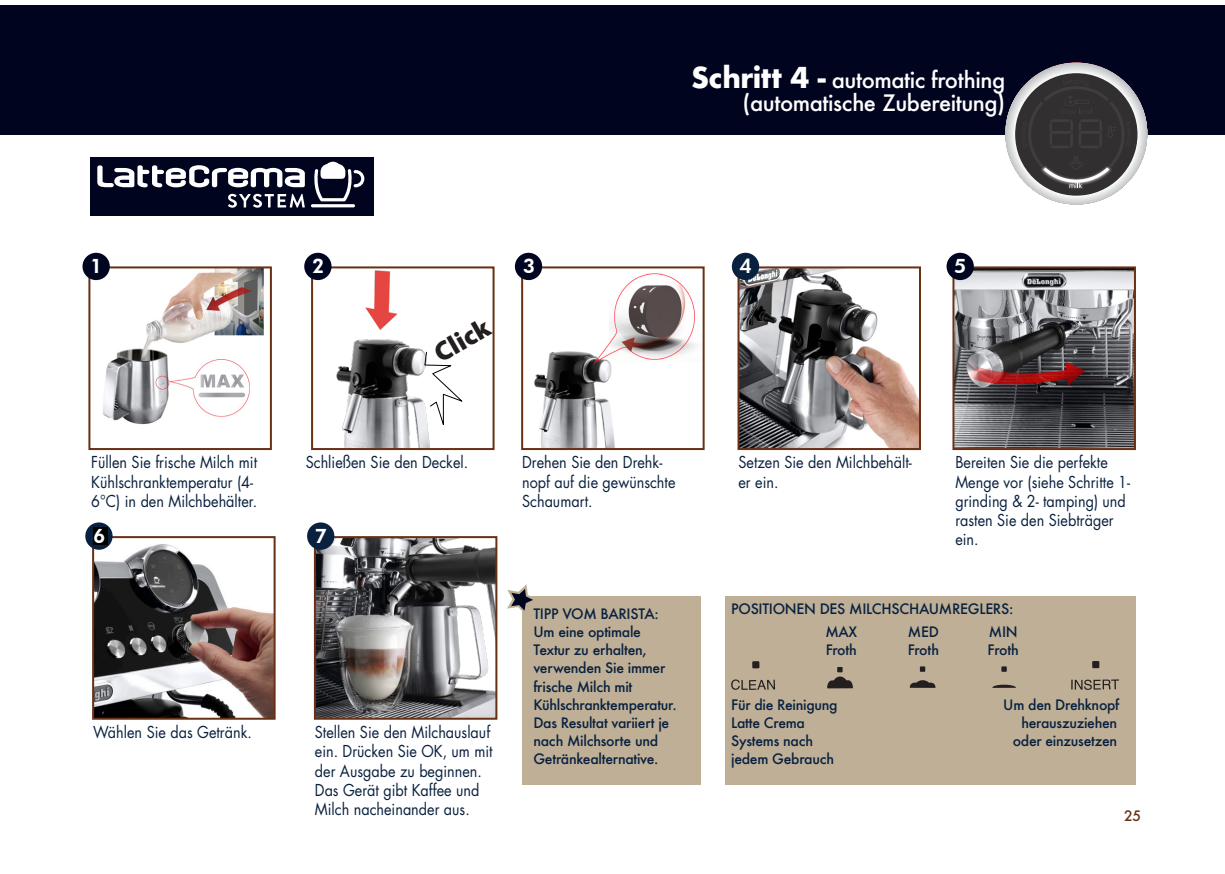
<style>
.page{position:relative;width:1225px;height:874px;background:#fff}
.page>*{position:absolute;margin:0;border:0;box-sizing:border-box;transform-origin:0 0}
.t1{font:900 27px "Myriad Pro";color:#231f20}
.BARISTA_2A{font:500 22px "Futura";letter-spacing:-.02em;color:#fff}
.BODY_COPY{font:800 20px "Futura BT";color:#fff}
.testo1{font:16px/19.2px "Futura Std";color:#09213f;scale:.9 1}
.BARISTA_2{font:500 14px/18px "Futura";letter-spacing:-.02em;color:#09213f}
.t2{font:500 14px "Futura";color:#683015}
.s1{font-weight:700;font-size:28px}
</style>
<div class="page">
<div style="left:0;top:6px;width:1225px;height:129px;background:#00041f"></div>
<div style="left:90px;top:157px;width:283px;height:59px;background:#00041f"></div>
<svg style="left:97px;top:165px;width:208px;height:22px"></svg>
<hr style="left:311px;top:204px;width:44px;height:3px;background:#fff;border-radius:2px">
<svg style="left:228px;top:194px;width:77px;height:13px"></svg>
<svg style="left:314px;top:162px;width:50px;height:39px"></svg>
<img style="left:95px;top:269px;width:169px;height:156px">
<div style="left:88px;top:266px;width:184px;height:184px;border:2px solid #683015"></div>
<img style="left:317px;top:269px;width:113px;height:178px">
<div style="left:311px;top:266px;width:183px;height:184px;border:2px solid #683015"></div>
<img style="left:524px;top:270px;width:174px;height:177px">
<div style="left:521px;top:266px;width:183px;height:184px;border:2px solid #683015"></div>
<img style="left:740px;top:269px;width:178px;height:178px">
<div style="left:737px;top:266px;width:184px;height:184px;border:2px solid #683015"></div>
<div style="left:82px;top:253px;width:28px;height:27px;background:#000522;border-radius:50%"></div>
<div style="left:304px;top:253px;width:27px;height:27px;background:#000522;border-radius:50%"></div>
<div style="left:515px;top:253px;width:27px;height:27px;background:#000522;border-radius:50%"></div>
<div style="left:732px;top:253px;width:27px;height:27px;background:#09213f;border-radius:50%"></div>
<svg style="left:1005px;top:62px;width:142px;height:142px"></svg>
<img style="left:955px;top:269px;width:178px;height:178px">
<div style="left:952px;top:266px;width:184px;height:184px;border:2px solid #683015"></div>
<img style="left:95px;top:539px;width:178px;height:177px">
<div style="left:92px;top:536px;width:184px;height:183px;border:2px solid #683015"></div>
<img style="left:317px;top:539px;width:177px;height:177px">
<div style="left:314px;top:536px;width:183px;height:183px;border:2px solid #683015"></div>
<div style="left:946px;top:253px;width:28px;height:27px;background:#000522;border-radius:50%"></div>
<div style="left:85px;top:522px;width:28px;height:27px;background:#09213f;border-radius:50%"></div>
<div style="left:307px;top:522px;width:27px;height:27px;background:#09213f;border-radius:50%"></div>
<div style="left:93px;top:527px;width:14px;height:18px;background:#000"></div>
<div style="left:522px;top:596px;width:179px;height:188px;background:#beaf96"></div>
<svg style="left:507px;top:584px;width:26px;height:27px"></svg>
<svg style="left:198px;top:392px;width:47px;height:5px"></svg>
<svg style="left:201px;top:374px;width:43px;height:13px"></svg>
<svg style="left:424px;top:351px;width:39px;height:79px"></svg>
<div style="left:725px;top:596px;width:411px;height:188px;background:#beaf96"></div>
<div style="left:1092px;top:660px;width:7px;height:7px;background:#231f20"></div>
<svg style="left:1071px;top:679px;width:48px;height:10px"></svg>
<svg style="left:731px;top:679px;width:44px;height:10px"></svg>
<svg style="left:752px;top:660px;width:7px;height:8px"></svg>
<svg style="left:993px;top:684px;width:23px;height:3px"></svg>
<svg style="left:1001px;top:666px;width:5px;height:5px"></svg>
<svg style="left:909px;top:680px;width:26px;height:7px"></svg>
<svg style="left:920px;top:666px;width:5px;height:5px"></svg>
<svg style="left:827px;top:667px;width:26px;height:21px"></svg>
<p class="BARISTA_2A" style="left:691px;top:64px;width:316px"><span class="s1">Schritt 4 -</span> automatic frothing</p>
<p class="BARISTA_2A" style="left:742px;top:88px;width:264px">(automatische Zubereitung)</p>
<p class="BODY_COPY" style="left:90px;top:254px;width:14px">1</p>
<p class="BODY_COPY" style="left:312px;top:254px;width:14px">2</p>
<p class="BODY_COPY" style="left:522px;top:254px;width:14px">3</p>
<p class="BODY_COPY" style="left:739px;top:254px;width:14px">4</p>
<p class="t1" style="left:427px;top:339px;width:61px;rotate:-30deg">Click</p>
<p class="testo1" style="left:91px;top:453px;width:186px">Füllen Sie frische Milch mit<br>Kühlschranktemperatur (4-<br>6°C) in den Milchbehälter.</p>
<p class="testo1" style="left:522px;top:453px;width:172px">Drehen Sie den Drehk&shy;nopf auf die gewünschte<br>Schaumart.</p>
<p class="testo1" style="left:306px;top:453px;width:182px">Schließen Sie den Deckel.</p>
<p class="testo1" style="left:738px;top:453px;width:194px">Setzen Sie den Milchbehält&shy;er ein.</p>
<p class="BODY_COPY" style="left:93px;top:523px;width:14px">6</p>
<p class="BODY_COPY" style="left:315px;top:523px;width:14px">7</p>
<p class="BODY_COPY" style="left:954px;top:254px;width:14px">5</p>
<p class="testo1" style="left:955px;top:453px;width:196px">Bereiten Sie die perfekte<br>Menge vor (siehe Schritte 1- grinding &amp; 2- tamping) und rasten Sie den Siebträger ein.</p>
<p class="testo1" style="left:93px;top:722px;width:178px">Wählen Sie das Getränk.</p>
<p class="testo1" style="left:315px;top:722px;width:199px">Stellen Sie den Milchauslauf ein. Drücken Sie OK, um mit der Ausgabe zu beginnen.<br>Das Gerät gibt Kaffee und<br>Milch nacheinander aus.</p>
<p class="BARISTA_2" style="left:533px;top:604px;width:127px">TIPP VOM BARISTA:</p>
<p class="BARISTA_2" style="left:533px;top:622px;width:145px">Um eine optimale<br>Textur zu erhalten, verwenden Sie immer frische Milch mit<br>Kühlschranktemperatur.<br>Das Resultat variiert je nach Milchsorte und<br>Getränkealternative.</p>
<p class="BARISTA_2" style="left:731px;top:599px;width:284px">POSITIONEN DES MILCHSCHAUMREGLERS:</p>
<p class="BARISTA_2" style="left:825px;top:622px;width:33px">MAX</p>
<p class="BARISTA_2" style="left:908px;top:622px;width:32px">MED</p>
<p class="BARISTA_2" style="left:988px;top:622px;width:30px">MIN</p>
<p class="BARISTA_2" style="left:825px;top:640px;width:33px">Froth</p>
<p class="BARISTA_2" style="left:907px;top:640px;width:33px">Froth</p>
<p class="BARISTA_2" style="left:987px;top:640px;width:33px">Froth</p>
<p class="BARISTA_2" style="left:731px;top:694px;width:108px">Für die Reinigung</p>
<p class="BARISTA_2" style="left:1003px;top:694px;width:118px">Um den Drehknopf</p>
<p class="BARISTA_2" style="left:731px;top:712px;width:75px">Latte Crema</p>
<p class="BARISTA_2" style="left:1021px;top:712px;width:97px">herauszuziehen</p>
<p class="BARISTA_2" style="left:731px;top:730px;width:83px">Systems nach</p>
<p class="BARISTA_2" style="left:1012px;top:730px;width:106px">oder einzusetzen</p>
<p class="BARISTA_2" style="left:731px;top:748px;width:104px">jedem Gebrauch</p>
<p class="t2" style="left:1124px;top:805px;width:18px">25</p>
</div>
